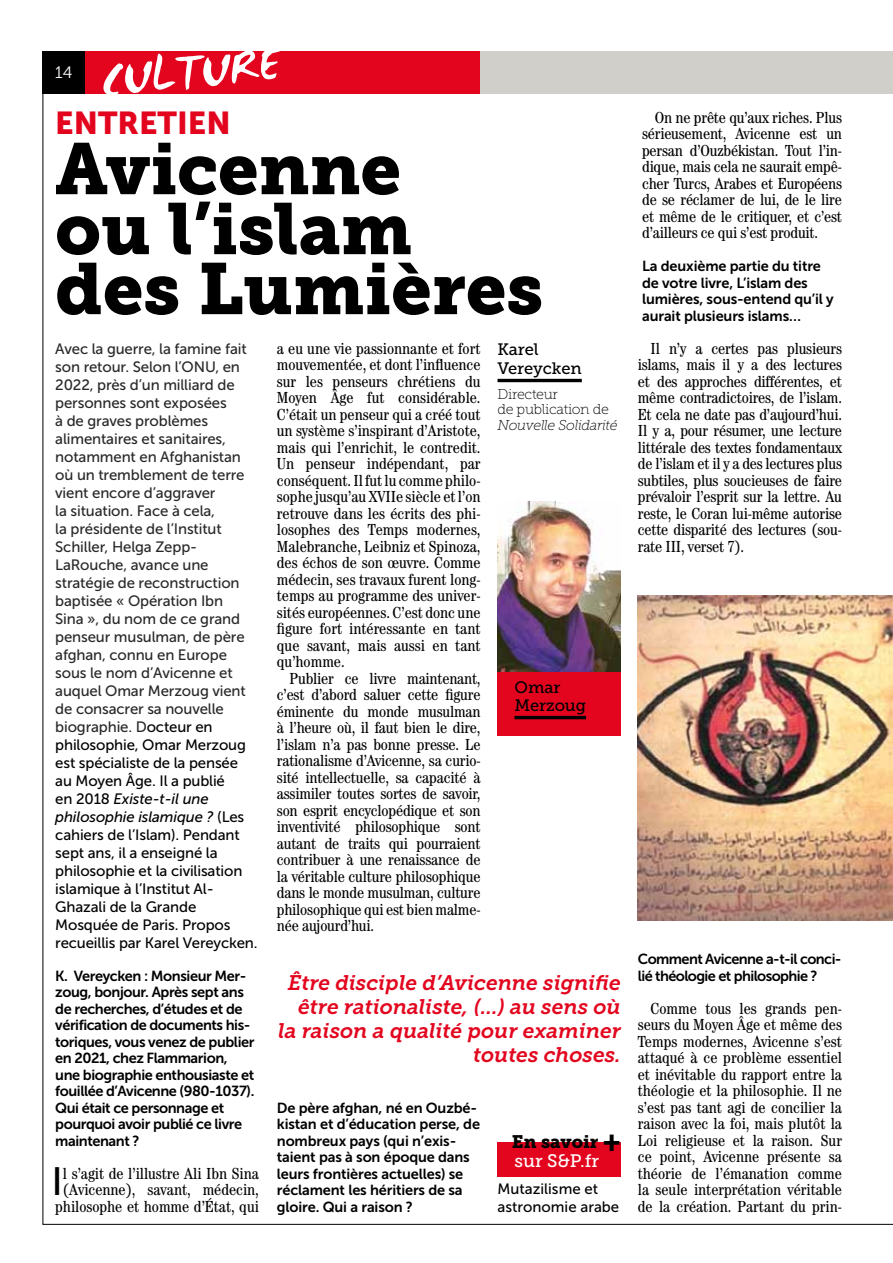
<style>
.page{position:relative;width:893px;height:1263px;background:#fff}
.page>*{position:absolute;margin:0;border:0;box-sizing:border-box;transform-origin:0 0}
.t1{font:72px/60px "Museo Slab 900";color:#000}
.t2{font:54px "WC Mano Negra Bta";color:#fff}
.t3{font:39.45px "Museo Sans 500";color:#000}
.t4{font:31.5px "Museo Sans 900";color:#e3051e}
.t5{font:italic 21px/24px "Museo Slab 700";color:#e3051e;text-align:right}
.t6{font:18px "Museo Slab 900";color:#000}
.t7{font:18px "Museo Slab 500";color:#fff}
.t8{font:16.5px/19px "Museo Slab 500";letter-spacing:-.005em;color:#000}
.t9{font:16.5px "Museo Slab 300";color:#fff}
.t10{font:condensed 16.05px/16.5px "Century Std";color:#000;text-align:justify}
.t11{font:15px/18px "Museo Sans 500";letter-spacing:-.01em;color:#282828}
.t12{font:15px/18px "Museo Sans 500";color:#000}
.t13{font:14.55px/16.5px "Museo Sans 700";letter-spacing:-.03em;color:#000}
.t14{font:14.55px/16.5px "Museo Sans 700";letter-spacing:-.01em;color:#000}
.t15{font:14.25px/15.8px "Museo Slab 100";letter-spacing:-.02em;color:#000}
.t16{font:italic 14.25px "Museo Slab 100";letter-spacing:-.02em;color:#000}
.s1{color:#000}
.s2{font-style:italic;color:#000}
.s3{font-size:28.5px}
</style>
<div class="page">
<div style="left:43px;top:51px;width:42px;height:43px;background:#000"></div>
<div style="left:85px;top:51px;width:395px;height:43px;background:#e3051e"></div>
<div style="left:480px;top:51px;width:413px;height:43px;background:#d0cfc9"></div>
<div style="left:497px;top:1143px;width:124px;height:34px;background:#e3051e"></div>
<img style="left:638px;top:595px;width:255px;height:326px">
<hr style="left:497px;top:379px;width:85px;height:3px;background:#000">
<div style="left:497px;top:672px;width:124px;height:64px;background:#e3051e"></div>
<img style="left:497px;top:502px;width:124px;height:170px">
<hr style="left:514px;top:716px;width:72px;height:3px;background:#000">
<p class="t9" style="left:55px;top:64px;width:19px">14</p>
<h2 class="t2" style="left:98px;top:46px;width:185px;rotate:-5deg">CULTURE</h2>
<h3 class="t4" style="left:55px;top:105px;width:177px">ENTRETIEN</h3>
<h1 class="t1" style="left:55px;top:140px;width:489px">Avicenne<br>ou l’islam des Lumières</h1>
<p class="t11" style="left:55px;top:340px;width:204px">Avec la guerre, la famine fait son retour. Selon l’ONU, en<br>2022, près d’un milliard de personnes sont exposées<br>à de graves problèmes alimentaires et sanitaires, notamment en Afghanistan où un tremblement de terre vient encore d’aggraver<br>la situation. Face à cela,<br>la présidente de l’Institut<br>Schiller, Helga Zepp-<br>LaRouche, avance une stratégie de reconstruction baptisée « Opération Ibn<br>Sina », du nom de ce grand penseur musulman, de père afghan, connu en Europe sous le nom d’Avicenne et auquel Omar Merzoug vient de consacrer sa nouvelle biographie. D<span class="s1">octeur en philosophie, Omar Merzoug est spécialiste de la pensée au Moyen Âge. Il a publié<br>en 2018</span> <span class="s2">Existe-t-il une philosophie islamique ?</span> <span class="s1">(Les cahiers de l’Islam). Pendant sept ans, il a enseigné la philosophie et la civilisation islamique à l’Institut Al-<br>Ghazali de la Grande<br>Mosquée de Paris. Propos recueillis par Karel Vereycken.</span></p>
<p class="t13" style="left:55px;top:968px;width:201px">K. Vereycken : Monsieur Mer&shy;zoug, bonjour. Après sept ans de recherches, d’études et de vérification de documents his&shy;toriques, vous venez de publier en 2021, chez Flammarion, une biographie enthousiaste et fouillée d’Avicenne (980-1037).<br>Qui était ce personnage et pourquoi avoir publié ce livre maintenant ?</p>
<h3 class="t3" style="left:51px;top:1160px;width:13px">I</h3>
<p class="t10" style="left:55px;top:1165px;width:205px;text-align:center">l s’agit de l’illustre Ali Ibn Sina (Avicenne), savant, médecin, philosophe et homme d’État, qui</p>
<p class="t10" style="left:277px;top:340px;width:205px">a eu une vie passionnante et fort mouvementée, et dont l’influence sur les penseurs chrétiens du Moyen Âge fut considérable.<br>C’était un penseur qui a créé tout un système s’inspirant d’Aristote, mais qui l’enrichit, le contredit.<br>Un penseur indépendant, par conséquent. Il fut lu comme philo&shy;sophe jusqu’au XVIIe siècle et l’on retrouve dans les écrits des phi&shy;losophes des Temps modernes, Malebranche, Leibniz et Spinoza, des échos de son œuvre. Comme médecin, ses travaux furent long&shy;temps au programme des univer&shy;sités européennes. C’est donc une figure fort intéressante en tant que savant, mais aussi en tant qu’homme.</p>
<p class="t10" style="left:277px;top:670px;width:205px;text-indent:13px">Publier ce livre maintenant, c’est d’abord saluer cette figure éminente du monde musulman à l’heure où, il faut bien le dire, l’islam n’a pas bonne presse. Le rationalisme d’Avicenne, sa curio&shy;sité intellectuelle, sa capacité à assimiler toutes sortes de savoir, son esprit encyclopédique et son inventivité philosophique sont autant de traits qui pourraient contribuer à une renaissance de la véritable culture philosophique dans le monde musulman, culture philosophique qui est bien malme&shy;née aujourd’hui.</p>
<p class="t8" style="left:497px;top:340px;width:86px">Karel<br>Vereycken</p>
<p class="t15" style="left:497px;top:386px;width:113px">Directeur<br>de publication de</p>
<p class="t16" style="left:497px;top:418px;width:122px">Nouvelle Solidarité</p>
<p class="t8" style="left:514px;top:678px;width:73px;line-height:18px">Omar<br>Merzoug</p>
<h3 class="t5" style="left:278px;top:970px;width:344px">Être disciple d’Avicenne signifie être rationaliste, (...) au sens où la raison a qualité pour examiner toutes choses.</h3>
<p class="t14" style="left:277px;top:1100px;width:205px">De père afghan, né en Ouzbé&shy;kistan et d’éducation perse, de nombreux pays (qui n’exis&shy;taient pas à son époque dans leurs frontières actuelles) se réclament les héritiers de sa gloire. Qui a raison ?</p>
<p class="t6" style="left:512px;top:1131px;width:110px">En savoir <span class="s3">+</span></p>
<p class="t7" style="left:514px;top:1151px;width:86px">sur S&amp;P.fr</p>
<p class="t12" style="left:497px;top:1180px;width:123px">Mutazilisme et astronomie arabe</p>
<p class="t10" style="left:642px;top:109px;width:201px;text-indent:13px">On ne prête qu’aux riches. Plus sérieusement, Avicenne est un persan d’Ouzbékistan. Tout l’in&shy;dique, mais cela ne saurait empê&shy;cher Turcs, Arabes et Européens de se réclamer de lui, de le lire et même de le critiquer, et c’est d’ailleurs ce qui s’est produit.</p>
<p class="t14" style="left:642px;top:258px;width:193px">La deuxième partie du titre de votre livre, L’islam des lumières, sous-entend qu’il y aurait plusieurs islams…</p>
<p class="t10" style="left:638px;top:340px;width:206px;text-indent:13px">Il n’y a certes pas plusieurs islams, mais il y a des lectures et des approches différentes, et même contradictoires, de l’islam.<br>Et cela ne date pas d’aujourd’hui.<br>Il y a, pour résumer, une lecture littérale des textes fondamentaux de l’islam et il y a des lectures plus subtiles, plus soucieuses de faire prévaloir l’esprit sur la lettre. Au reste, le Coran lui-même autorise cette disparité des lectures (sou&shy;rate III, verset 7).</p>
<p class="t13" style="left:638px;top:951px;width:205px">Comment Avicenne a-t-il conci&shy;lié théologie et philosophie ?</p>
<p class="t10" style="left:638px;top:1000px;width:206px;text-indent:13px">Comme tous les grands pen&shy;seurs du Moyen Âge et même des Temps modernes, Avicenne s’est attaqué à ce problème essentiel et inévitable du rapport entre la théologie et la philosophie. Il ne s’est pas tant agi de concilier la raison avec la foi, mais plutôt la Loi religieuse et la raison. Sur ce point, Avicenne présente sa théorie de l’émanation comme la seule interprétation véritable de la création. Partant du prin-</p>
</div>
